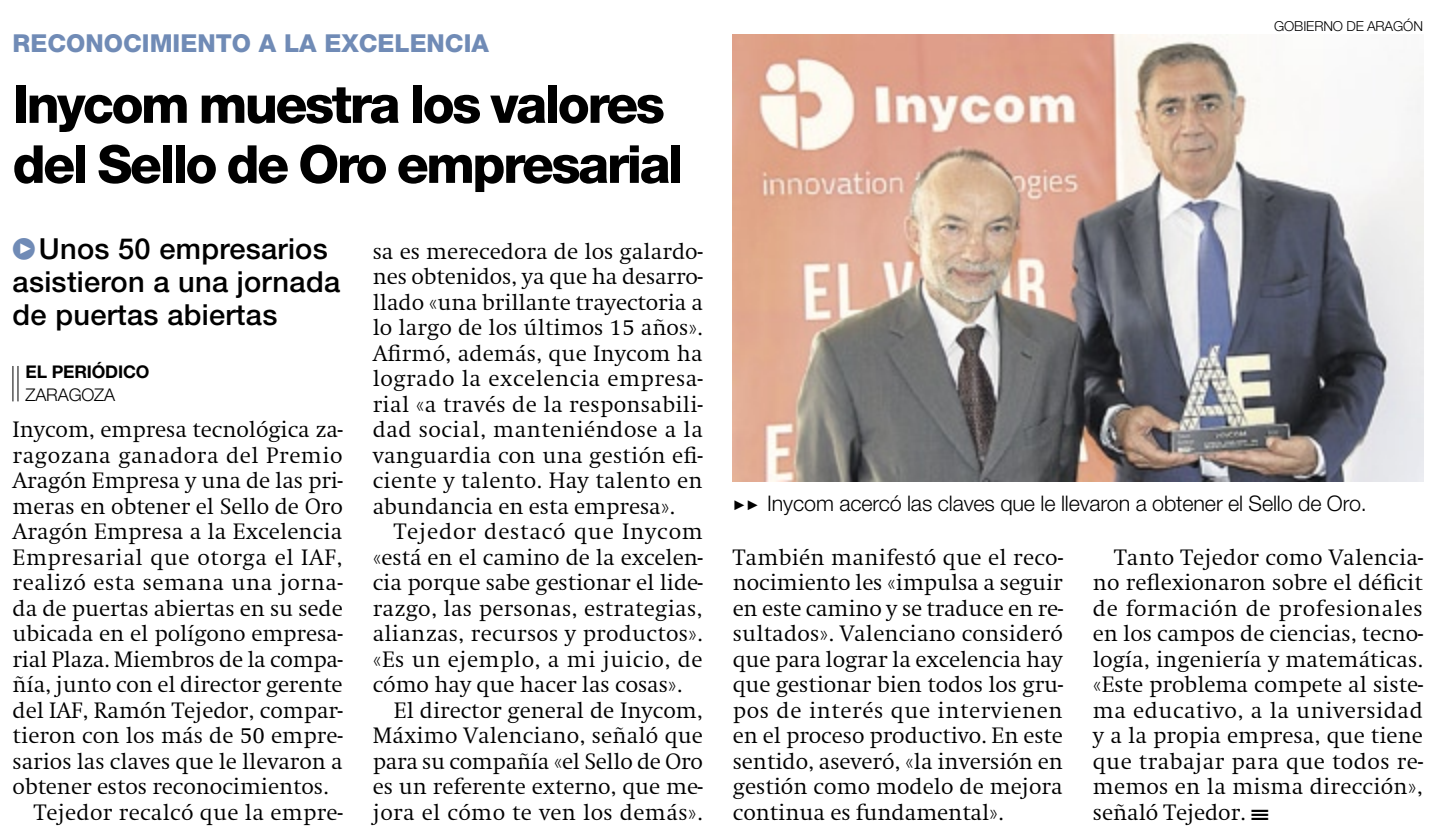
<style>
.page{position:relative;width:1442px;height:836px;background:#fff}
.page>*{position:absolute;margin:0;border:0;box-sizing:border-box;transform-origin:0 0}
.t1{font:800 52.5px/60px "Helvetica Neue LT Std";letter-spacing:-.05em;color:#000}
.t2{font:500 29px/32.8px "Helvetica Neue LT Std";letter-spacing:.01em;color:#000}
.t3{font:800 24.75px "Helvetica Neue LT Std";color:#708bb6}
.t4{font:300 21.5px/25.5px "Swift ND Std";letter-spacing:-.005em;color:#000;text-align:justify}
.t5{font:300 21.5px "Swift ND Std";letter-spacing:.025em;color:#000}
.t6{font:300 21.5px "Helvetica Neue";letter-spacing:-.005em;color:#000}
.t7{font:300 21.5px "Swift ND Std";letter-spacing:.02em;color:#000}
.t8{font:300 21.5px "Swift ND Std";letter-spacing:.015em;color:#000}
.t9{font:300 21.5px "Swift ND Std";letter-spacing:.035em;color:#000}
.t10{font:700 17.5px "Helvetica Neue LT Std";letter-spacing:-.01em;color:#000}
.t11{font:300 17.5px "Helvetica Neue";letter-spacing:-.01em;color:#000}
.t12{font:300 13.75px "Helvetica Neue";color:#000}
</style>
<div class="page">
<hr style="left:12px;top:366px;width:1px;height:35px;background:#000">
<hr style="left:18px;top:366px;width:1px;height:35px;background:#000">
<img style="left:733px;top:34px;width:690px;height:447px">
<p class="t3" style="left:13px;top:28px;width:19px">rec</p>
<p class="t3" style="left:66px;top:28px;width:73px">onocimien</p>
<p class="t3" style="left:216px;top:28px;width:126px">to ala excelencia</p>
<h1 class="t1" style="left:13px;top:74px;width:672px">Inycom muestra los valores del Sello de Oro empresarial</h1>
<h2 class="t2" style="left:13px;top:232px;width:329px;text-indent:26px">Unos 50 empresarios asistieron a una jornada de puertas abiertas</h2>
<p class="t10" style="left:26px;top:361px;width:125px">EL PERIÓDICO</p>
<p class="t11" style="left:26px;top:384px;width:91px">ZARAGOZA</p>
<p class="t4" style="left:13px;top:417px;width:332px">Inycom, empresa tecnológica za-</p>
<p class="t5" style="left:13px;top:442px;width:332px">ragozana ganadora del Premio</p>
<p class="t4" style="left:13px;top:468px;width:332px">Aragón Empresa y una de las pri-</p>
<p class="t4" style="left:13px;top:494px;width:332px">meras en obtener el Sello de Oro</p>
<p class="t4" style="left:13px;top:519px;width:331px">Aragón Empresa a la Excelencia</p>
<p class="t5" style="left:13px;top:544px;width:331px">Empresarial que otorga el IAF,</p>
<p class="t5" style="left:13px;top:570px;width:332px">realizó esta semana una jorna-</p>
<p class="t4" style="left:13px;top:596px;width:332px">da de puertas abiertas en su sede</p>
<p class="t4" style="left:13px;top:621px;width:332px">ubicada en el polígono empresa-</p>
<p class="t4" style="left:13px;top:647px;width:332px">rial Plaza. Miembros de la compa-</p>
<p class="t4" style="left:13px;top:672px;width:331px">ñía, junto con el director gerente</p>
<p class="t4" style="left:13px;top:698px;width:332px">del IAF, Ramón Tejedor, compar-</p>
<p class="t4" style="left:13px;top:723px;width:332px">tieron con los más de 50 empre-</p>
<p class="t4" style="left:13px;top:749px;width:332px">sarios las claves que le llevaron a</p>
<p class="t4" style="left:13px;top:774px;width:317px">obtener estos reconocimientos.</p>
<p class="t4" style="left:34px;top:800px;width:310px">Tejedor recalcó que la empre-</p>
<p class="t4" style="left:373px;top:239px;width:332px">sa es merecedora de los galardo&shy;nes obtenidos, ya que ha desarro&shy;llado «una brillante trayectoria a lo largo de los últimos 15 años».<br>Afirmó, además, que Inycom ha logrado la excelencia empresa&shy;rial «a través de la responsabili&shy;dad social, manteniéndose a la vanguardia con una gestión efi&shy;ciente y talento. Hay talento en abundancia en esta empresa».</p>
<p class="t9" style="left:394px;top:519px;width:310px">Tejedor destacó que Inycom</p>
<p class="t4" style="left:373px;top:545px;width:332px">«está en el camino de la excelen-</p>
<p class="t4" style="left:373px;top:570px;width:332px">cia porque sabe gestionar el lide-</p>
<p class="t4" style="left:373px;top:596px;width:331px">razgo, las personas, estrategias,</p>
<p class="t4" style="left:373px;top:621px;width:331px">alianzas, recursos y productos».</p>
<p class="t7" style="left:373px;top:646px;width:331px">«Es un ejemplo, a mi juicio, de</p>
<p class="t4" style="left:373px;top:672px;width:311px">cómo hay que hacer las cosas».</p>
<p class="t4" style="left:394px;top:698px;width:310px">El director general de Inycom,</p>
<p class="t4" style="left:373px;top:723px;width:332px">Máximo Valenciano, señaló que</p>
<p class="t4" style="left:373px;top:749px;width:332px">para su compañía «el Sello de Oro</p>
<p class="t4" style="left:373px;top:774px;width:332px">es un referente externo, que me-</p>
<p class="t8" style="left:373px;top:799px;width:331px">jora el cómo te ven los demás».</p>
<p class="t12" style="left:1274px;top:18px;width:10px">gobierno</p>
<p class="t12" style="left:1346px;top:18px;width:31px">de arag</p>
<p class="t12" style="left:1403px;top:18px;width:19px">ón</p>
<p class="t6" style="left:733px;top:490px;width:635px">✓✓ Inycom acercó las claves que le llevaron a obtener el Sello de Oro.</p>
<p class="t4" style="left:733px;top:545px;width:332px">También manifestó que el reco&shy;nocimiento les «impulsa a seguir en este camino y se traduce en re&shy;sultados». Valenciano consideró que para lograr la excelencia hay que gestionar bien todos los gru&shy;pos de interés que intervienen en el proceso productivo. En este sentido, aseveró, «la inversión en gestión como modelo de mejora continua es fundamental».</p>
<p class="t4" style="left:1093px;top:545px;width:332px;text-indent:21px">Tanto Tejedor como Valencia&shy;no reflexionaron sobre el déficit de formación de profesionales en los campos de ciencias, tecno&shy;logía, ingeniería y matemáticas. «Este problema compete al siste&shy;ma educativo, a la universidad y a la propia empresa, que tiene que trabajar para que todos re&shy;memos en la misma dirección», señaló Tejedor. ★</p>
</div>
